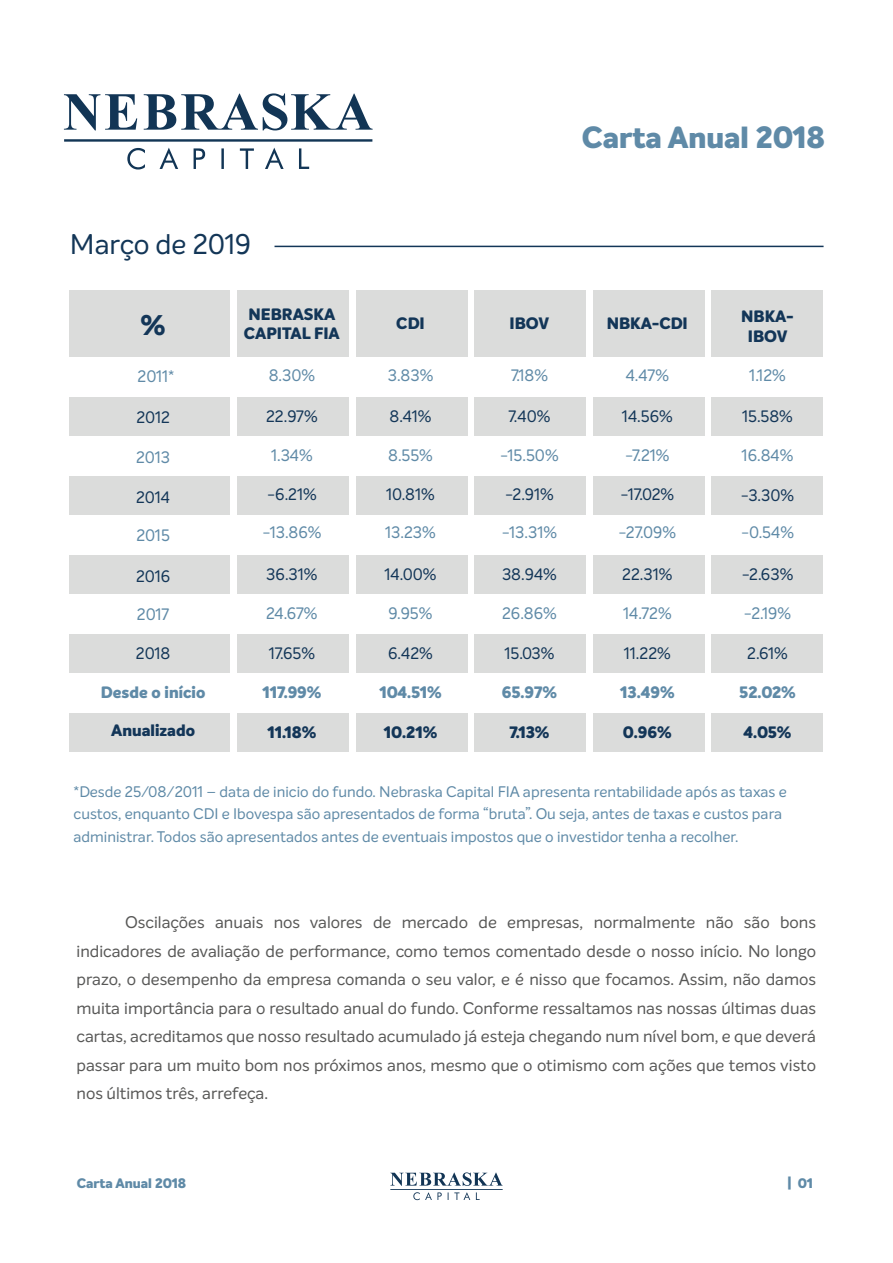
<style>
.page{position:relative;width:893px;height:1263px;background:#fff}
.page>*{position:absolute;margin:0;border:0;box-sizing:border-box;transform-origin:0 0}
.t1{font:800 30px "Intelo";color:#5f8aa7}
.t2{font:27.9px "Intelo";color:#133657}
.t3{font:800 27.9px "Intelo";color:#133658}
.t4{font:16.5px/28.5px "Intelo";color:#575756;text-align:justify}
.t5{font:16.2px "Intelo";color:#5f8aa7}
.t6{font:16.2px "Intelo";color:#133658}
.t7{font:800 16.2px/19.5px "Intelo";color:#133658}
.t8{font:800 16.2px "Intelo";color:#5f8aa7}
.t9{font:15px/22.5px "Intelo";color:#5f8aa7}
.t10{font:800 13.5px "Intelo";color:#5f8aa7}
</style>
<div class="page">
<div style="left:70px;top:290px;width:160px;height:67px;background:#dbdcdb"></div>
<div style="left:70px;top:397px;width:160px;height:39px;background:#dbdcdb"></div>
<div style="left:70px;top:476px;width:160px;height:39px;background:#dbdcdb"></div>
<div style="left:70px;top:554px;width:160px;height:40px;background:#dbdcdb"></div>
<div style="left:70px;top:633px;width:160px;height:40px;background:#dbdcdb"></div>
<div style="left:70px;top:712px;width:160px;height:40px;background:#dbdcdb"></div>
<div style="left:237px;top:290px;width:112px;height:67px;background:#dbdcdb"></div>
<div style="left:356px;top:290px;width:111px;height:67px;background:#dbdcdb"></div>
<div style="left:474px;top:290px;width:112px;height:67px;background:#dbdcdb"></div>
<div style="left:593px;top:290px;width:111px;height:67px;background:#dbdcdb"></div>
<div style="left:711px;top:290px;width:112px;height:67px;background:#dbdcdb"></div>
<div style="left:237px;top:397px;width:112px;height:39px;background:#dbdcdb"></div>
<div style="left:356px;top:397px;width:111px;height:39px;background:#dbdcdb"></div>
<div style="left:474px;top:397px;width:112px;height:39px;background:#dbdcdb"></div>
<div style="left:593px;top:397px;width:111px;height:39px;background:#dbdcdb"></div>
<div style="left:711px;top:397px;width:112px;height:39px;background:#dbdcdb"></div>
<div style="left:237px;top:476px;width:112px;height:39px;background:#dbdcdb"></div>
<div style="left:356px;top:476px;width:111px;height:39px;background:#dbdcdb"></div>
<div style="left:474px;top:476px;width:112px;height:39px;background:#dbdcdb"></div>
<div style="left:593px;top:476px;width:111px;height:39px;background:#dbdcdb"></div>
<div style="left:711px;top:476px;width:112px;height:39px;background:#dbdcdb"></div>
<div style="left:237px;top:554px;width:112px;height:40px;background:#dbdcdb"></div>
<div style="left:356px;top:554px;width:111px;height:40px;background:#dbdcdb"></div>
<div style="left:474px;top:554px;width:112px;height:40px;background:#dbdcdb"></div>
<div style="left:593px;top:554px;width:111px;height:40px;background:#dbdcdb"></div>
<div style="left:711px;top:554px;width:112px;height:40px;background:#dbdcdb"></div>
<div style="left:237px;top:633px;width:112px;height:40px;background:#dbdcdb"></div>
<div style="left:356px;top:633px;width:111px;height:40px;background:#dbdcdb"></div>
<div style="left:474px;top:633px;width:112px;height:40px;background:#dbdcdb"></div>
<div style="left:593px;top:633px;width:111px;height:40px;background:#dbdcdb"></div>
<div style="left:711px;top:633px;width:112px;height:40px;background:#dbdcdb"></div>
<div style="left:237px;top:712px;width:112px;height:40px;background:#dbdcdb"></div>
<div style="left:356px;top:712px;width:111px;height:40px;background:#dbdcdb"></div>
<div style="left:474px;top:712px;width:112px;height:40px;background:#dbdcdb"></div>
<div style="left:593px;top:712px;width:111px;height:40px;background:#dbdcdb"></div>
<div style="left:711px;top:712px;width:112px;height:40px;background:#dbdcdb"></div>
<hr style="left:274px;top:246px;width:550px;height:1px;background:#133658">
<svg style="left:64px;top:93px;width:309px;height:77px"></svg>
<svg style="left:390px;top:1172px;width:113px;height:28px"></svg>
<h2 class="t2" style="left:70px;top:226px;width:183px">Março de 2019</h2>
<h1 class="t1" style="left:582px;top:118px;width:245px">Carta Anual 2018</h1>
<h2 class="t3" style="left:141px;top:307px;width:27px">%</h2>
<p class="t5" style="left:138px;top:366px;width:38px">2011*</p>
<p class="t6" style="left:136px;top:407px;width:35px">2012</p>
<p class="t5" style="left:136px;top:447px;width:35px">2013</p>
<p class="t6" style="left:136px;top:487px;width:35px">2014</p>
<p class="t5" style="left:136px;top:525px;width:35px">2015</p>
<p class="t6" style="left:136px;top:566px;width:36px">2016</p>
<p class="t5" style="left:137px;top:604px;width:34px">2017</p>
<p class="t6" style="left:136px;top:643px;width:36px">2018</p>
<p class="t8" style="left:101px;top:681px;width:106px">Desde o início</p>
<p class="t7" style="left:111px;top:721px;width:85px">Anualizado</p>
<p class="t7" style="left:244px;top:305px;width:97px">NEBRASKA<br>CAPITAL FIA</p>
<p class="t5" style="left:269px;top:365px;width:48px">8.30%</p>
<p class="t6" style="left:266px;top:406px;width:53px">22.97%</p>
<p class="t5" style="left:271px;top:445px;width:43px">1.34%</p>
<p class="t6" style="left:267px;top:485px;width:51px">-6.21%</p>
<p class="t5" style="left:262px;top:522px;width:61px">-13.86%</p>
<p class="t6" style="left:266px;top:564px;width:53px">36.31%</p>
<p class="t5" style="left:266px;top:603px;width:53px">24.67%</p>
<p class="t6" style="left:269px;top:643px;width:48px">17.65%</p>
<p class="t7" style="left:396px;top:315px;width:30px">CDI</p>
<p class="t7" style="left:510px;top:315px;width:41px">IBOV</p>
<p class="t7" style="left:607px;top:315px;width:83px">NBKA-CDI</p>
<p class="t7" style="left:741px;top:308px;width:54px;text-align:center">NBKA-<br>IBOV</p>
<p class="t5" style="left:388px;top:365px;width:47px">3.83%</p>
<p class="t6" style="left:390px;top:406px;width:43px">8.41%</p>
<p class="t5" style="left:388px;top:445px;width:46px">8.55%</p>
<p class="t6" style="left:386px;top:485px;width:50px">10.81%</p>
<p class="t5" style="left:385px;top:522px;width:52px">13.23%</p>
<p class="t6" style="left:385px;top:564px;width:53px">14.00%</p>
<p class="t5" style="left:389px;top:603px;width:45px">9.95%</p>
<p class="t6" style="left:388px;top:643px;width:46px">6.42%</p>
<p class="t5" style="left:511px;top:365px;width:38px">7.18%</p>
<p class="t6" style="left:508px;top:406px;width:44px">7.40%</p>
<p class="t5" style="left:500px;top:445px;width:60px">-15.50%</p>
<p class="t6" style="left:505px;top:485px;width:50px">-2.91%</p>
<p class="t5" style="left:502px;top:522px;width:57px">-13.31%</p>
<p class="t6" style="left:502px;top:564px;width:56px">38.94%</p>
<p class="t5" style="left:502px;top:603px;width:56px">26.86%</p>
<p class="t6" style="left:504px;top:643px;width:51px">15.03%</p>
<p class="t8" style="left:502px;top:681px;width:57px">65.97%</p>
<p class="t7" style="left:509px;top:723px;width:42px">7.13%</p>
<p class="t5" style="left:626px;top:365px;width:45px">4.47%</p>
<p class="t6" style="left:622px;top:406px;width:52px">14.56%</p>
<p class="t5" style="left:625px;top:445px;width:46px">-7.21%</p>
<p class="t6" style="left:620px;top:485px;width:55px">-17.02%</p>
<p class="t5" style="left:618px;top:522px;width:59px">-27.09%</p>
<p class="t6" style="left:622px;top:564px;width:52px">22.31%</p>
<p class="t5" style="left:623px;top:603px;width:50px">14.72%</p>
<p class="t6" style="left:624px;top:643px;width:48px">11.22%</p>
<p class="t8" style="left:620px;top:681px;width:56px">13.49%</p>
<p class="t7" style="left:623px;top:723px;width:51px">0.96%</p>
<p class="t5" style="left:749px;top:365px;width:38px">1.12%</p>
<p class="t6" style="left:742px;top:406px;width:52px">15.58%</p>
<p class="t5" style="left:742px;top:445px;width:53px">16.84%</p>
<p class="t6" style="left:741px;top:485px;width:55px">-3.30%</p>
<p class="t5" style="left:741px;top:522px;width:54px">-0.54%</p>
<p class="t6" style="left:742px;top:564px;width:53px">-2.63%</p>
<p class="t5" style="left:744px;top:603px;width:49px">-2.19%</p>
<p class="t6" style="left:747px;top:643px;width:42px">2.61%</p>
<p class="t8" style="left:739px;top:681px;width:58px">52.02%</p>
<p class="t7" style="left:743px;top:723px;width:49px">4.05%</p>
<p class="t8" style="left:262px;top:681px;width:61px">117.99%</p>
<p class="t8" style="left:380px;top:681px;width:64px">104.51%</p>
<p class="t7" style="left:267px;top:723px;width:51px">11.18%</p>
<p class="t7" style="left:384px;top:723px;width:55px">10.21%</p>
<p class="t9" style="left:74px;top:780px;width:715px">*Desde 25/08/2011 – data de inicio do fundo. Nebraska Capital FIA apresenta rentabilidade após as taxas e custos, enquanto CDI e Ibovespa são apresentados de forma “bruta”. Ou seja, antes de taxas e custos para administrar. Todos são apresentados antes de eventuais impostos que o investidor tenha a recolher.</p>
<p class="t4" style="left:76px;top:908px;width:741px;text-indent:49px">Oscilações anuais nos valores de mercado de empresas, normalmente não são bons indicadores de avaliação de performance, como temos comentado desde o nosso início. No longo prazo, o desempenho da empresa comanda o seu valor, e é nisso que focamos. Assim, não damos muita importância para o resultado anual do fundo. Conforme ressaltamos nas nossas últimas duas cartas, acreditamos que nosso resultado acumulado já esteja chegando num nível bom, e que deverá passar para um muito bom nos próximos anos, mesmo que o otimismo com ações que temos visto nos últimos três, arrefeça.</p>
<p class="t10" style="left:77px;top:1174px;width:111px">Carta Anual 2018</p>
<p class="t10" style="left:788px;top:1174px;width:27px">| 01</p>
</div>
